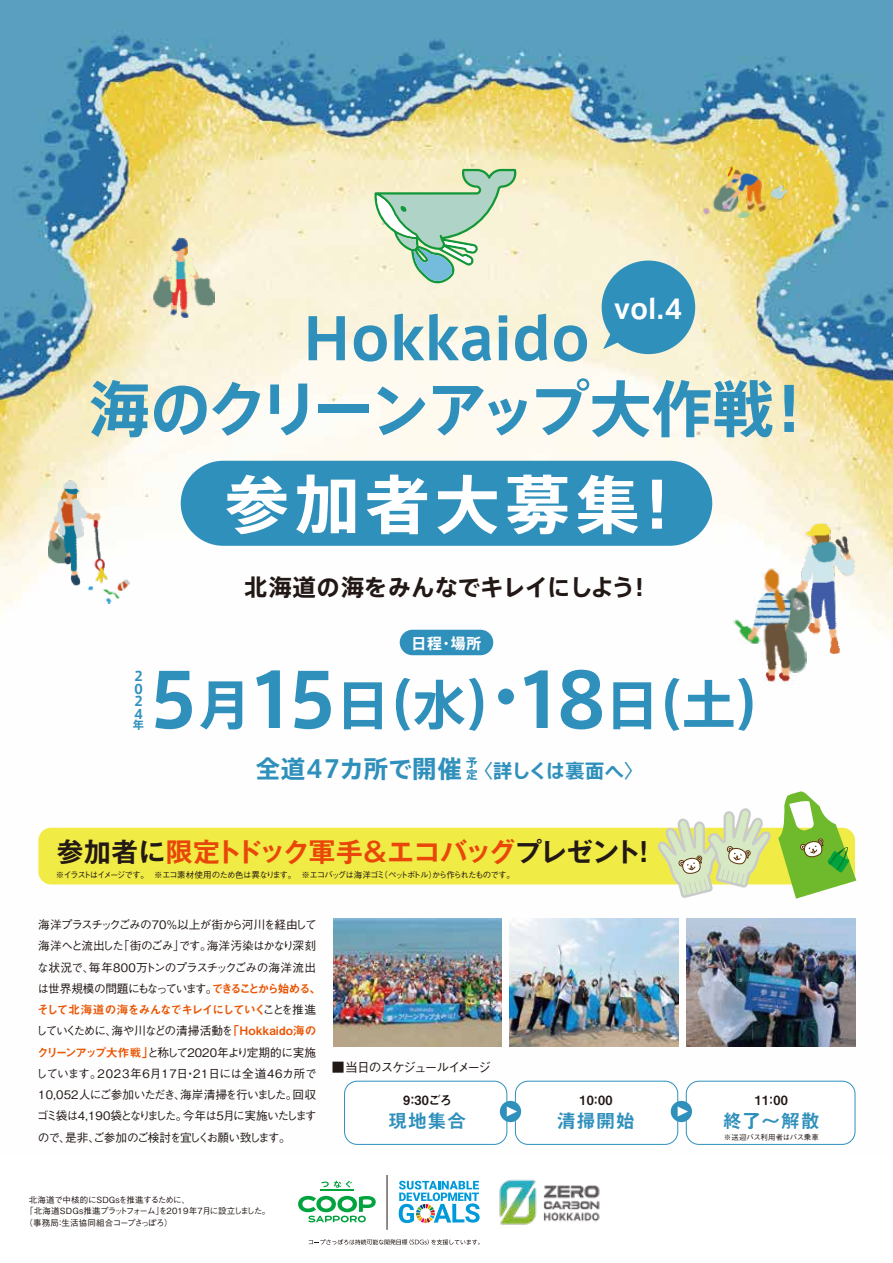
<style>
.page{position:relative;width:893px;height:1263px;background:#fff}
.page>*{position:absolute;margin:0;border:0;box-sizing:border-box;transform-origin:0 0}
.t1{font:63.75px "Axis Basic Pro N B";letter-spacing:.1em;color:#fff}
.t2{font:61.2px "Axis Basic Pro N B";letter-spacing:-.07em;color:#3090bc}
.t3{font:57.45px "Axis Basic Pro N B";color:#3090bc}
.t4{font:53.1px "Axis Basic Pro N B";color:#3090bc}
.t5{font:700 26.55px "Gothic MB101 Pro De";letter-spacing:-.015em;color:#e94709}
.t6{font:26.55px "Axis Basic Pro N B";color:#fff}
.t7{font:24.45px "Axis Basic Pro N B";letter-spacing:.01em;color:#3090bc}
.t8{font:23.4px "Axis Basic Pro N B";letter-spacing:-.01em;color:#221815}
.t9{font:19.2px "Midashi Go Pro MB31";letter-spacing:.03em;color:#3090bc}
.t10{font:14.85px "Axis Basic Pro N B";color:#fff}
.t11{font:13.2px/12.5px "Axis Basic Pro N B";color:#3090bc;text-align:justify}
.t12{font:12.75px "Midashi Go Pro MB31";letter-spacing:.03em;color:#221815}
.t13{font:500 12.75px "Gothic BBB Pro";letter-spacing:-.115em;color:#221815}
.t14{font:500 11.7px/21.3px "Gothic BBB Pro";letter-spacing:-.085em;color:#221815}
.t15{font:11.7px "Midashi Go Pro MB31";letter-spacing:-.085em;color:#ea5504}
.t16{font:11.7px/12px "Axis Basic Pro N B";color:#3090bc}
.t17{font:11.1px "Axis Basic Pro N B";color:#3090bc}
.t18{font:500 8.55px/11.7px "Gothic BBB Pro";letter-spacing:-.03em;color:#221815}
.t19{font:500 8.55px "Gothic BBB Pro";letter-spacing:-.13em;color:#221815}
.t20{font:500 7.5px "Gothic BBB Pro";letter-spacing:-.035em;color:#221815}
.s1{font-size:74.4px}
.s2{font-size:19.2px}
.s3{color:#221815}
.s4{font-family:"Midashi Go Pro MB31";font-weight:400;color:#ea5504}
.s5{font-family:"Gothic BBB Pro";font-weight:500;color:#221815}
</style>
<div class="page">
<img style="left:0;top:0;width:893px;height:1145px">
<div style="left:400px;top:630px;width:93px;height:25px;background:#3090bc;border-radius:13px"></div>
<div style="left:181px;top:461px;width:531px;height:85px;background:#3090bc;border-radius:43px"></div>
<div style="left:344px;top:1081px;width:163px;height:63px;background:#fff;border-radius:13px"></div>
<div style="left:344px;top:1081px;width:163px;height:64px;border:1px solid #3090bc;border-radius:13px"></div>
<div style="left:515px;top:1081px;width:163px;height:63px;background:#fff;border-radius:13px"></div>
<div style="left:515px;top:1081px;width:163px;height:64px;border:1px solid #3090bc;border-radius:13px"></div>
<div style="left:686px;top:1081px;width:169px;height:63px;background:#fff;border-radius:13px"></div>
<div style="left:686px;top:1081px;width:169px;height:64px;border:1px solid #3090bc;border-radius:13px"></div>
<div style="left:500px;top:1101px;width:21px;height:21px;background:#3090bc;border-radius:50%"></div>
<svg style="left:507px;top:1106px;width:10px;height:10px"></svg>
<div style="left:671px;top:1101px;width:21px;height:21px;background:#3090bc;border-radius:50%"></div>
<svg style="left:678px;top:1106px;width:10px;height:10px"></svg>
<svg style="left:374px;top:169px;width:142px;height:114px;background:#c6ddc2"></svg>
<img style="left:779px;top:524px;width:75px;height:129px">
<img style="left:734px;top:569px;width:73px;height:115px">
<img style="left:703px;top:164px;width:83px;height:54px">
<img style="left:48px;top:480px;width:81px;height:123px">
<img style="left:153px;top:236px;width:62px;height:82px">
<svg style="left:603px;top:324px;width:24px;height:25px"></svg>
<div style="left:602px;top:261px;width:93px;height:93px;background:#3090bc;border-radius:50%"></div>
<div style="left:38px;top:828px;width:817px;height:56px;background:#f0eb45;border-radius:13px"></div>
<img style="left:333px;top:919px;width:168px;height:127px">
<img style="left:510px;top:919px;width:168px;height:127px">
<img style="left:687px;top:919px;width:168px;height:127px">
<svg style="left:657px;top:619px;width:114px;height:279px"></svg>
<svg style="left:778px;top:790px;width:78px;height:109px"></svg>
<hr style="left:387px;top:1175px;width:1px;height:55px;background:#221815">
<svg style="left:309px;top:1239px;width:171px;height:6px"></svg>
<svg style="left:399px;top:1181px;width:81px;height:42px"></svg>
<svg style="left:298px;top:1196px;width:78px;height:26px"></svg>
<hr style="left:320px;top:1189px;width:33px;height:1px;background:#00a33e">
<svg style="left:321px;top:1181px;width:31px;height:7px"></svg>
<img style="left:499px;top:1179px;width:101px;height:46px">
<h3 class="t6" style="left:614px;top:289px;width:70px">vol.4</h3>
<h3 class="t3" style="left:303px;top:295px;width:289px">Hokkaido</h3>
<h2 class="t2" style="left:89px;top:362px;width:733px">海のクリーンアップ大作戦！</h2>
<h1 class="t1" style="left:225px;top:456px;width:444px">参加者大募集!</h1>
<h3 class="t8" style="left:244px;top:569px;width:408px">北海道の海をみんなでキレイにしよう！</h3>
<p class="t11" style="left:134px;top:669px;width:10px">2<br>0<br>2<br>4</p>
<p class="t17" style="left:133px;top:717px;width:12px">年</p>
<p class="t10" style="left:411px;top:632px;width:71px">日程・場所</p>
<h3 class="t4" style="left:148px;top:665px;width:642px"><span class="s1">5</span>月<span class="s1">15</span>日（水）<span class="s1">・18</span>日（土）</h3>
<h3 class="t7" style="left:256px;top:751px;width:389px">全道47カ所で開催 <span class="s2">〈詳しくは裏面へ〉</span></h3>
<p class="t16" style="left:466px;top:756px;width:13px">予定</p>
<h3 class="t5" style="left:57px;top:830px;width:602px"><span class="s3">参加者に</span>限定トドック軍手&amp;エコバッグ<span class="s3">プレゼント！</span></h3>
<p class="t19" style="left:56px;top:868px;width:461px">※イラストはイメージです。　※エコ素材使用のため色は異なります。　※エコバッグは海洋ゴミ（ペットボトル）から作られたものです。</p>
<p class="t14" style="left:37px;top:912px;width:285px">海洋プラスチックごみの70%以上が街から河川を経由して海洋へと流出した「街のごみ」です。海洋汚染はかなり深刻な状況で、毎年800万トンのプラスチックごみの海洋流出は世界規模の問題にもなっています。<span class="s4">できることから始める、</span></p>
<p class="t15" style="left:37px;top:1000px;width:280px">そして北海道の海をみんなでキレイにしていく<span class="s5">ことを推進</span></p>
<p class="t14" style="left:36px;top:1019px;width:283px;text-align:justify">していくために、海や川などの清掃活動を<span class="s4">「Hokkaido海のクリーンアップ大作戦」</span>と称して2020年より定期的に実施しています。2023年6月17日・21日には全道46カ所で10,052人にご参加いただき、海岸清掃を行いました。回収ゴミ袋は4,190袋となりました。今年は5月に実施いたしますので、是非、ご参加のご検討を宜しくお願い致します。</p>
<p class="t13" style="left:332px;top:1056px;width:160px">■当日のスケジュールイメージ</p>
<p class="t12" style="left:403px;top:1090px;width:50px">9：30ごろ</p>
<h3 class="t9" style="left:388px;top:1105px;width:80px">現地集合</h3>
<p class="t18" style="left:24px;top:1192px;width:247px;text-indent:4px">北海道で中核的にSDGsを推進するために、<br>「北海道SDGs推進プラットフォーム」を2019年7月に設立しました。（事務局：生活協同組合コープさっぽろ）</p>
<p class="t12" style="left:579px;top:1090px;width:35px">1 0：00</p>
<h3 class="t9" style="left:557px;top:1105px;width:80px">清掃開始</h3>
<p class="t12" style="left:755px;top:1090px;width:35px">1 1：00</p>
<h3 class="t9" style="left:723px;top:1105px;width:98px">終了～解散</h3>
<p class="t20" style="left:724px;top:1131px;width:97px">※送迎バス利用者はバス乗車</p>
</div>
